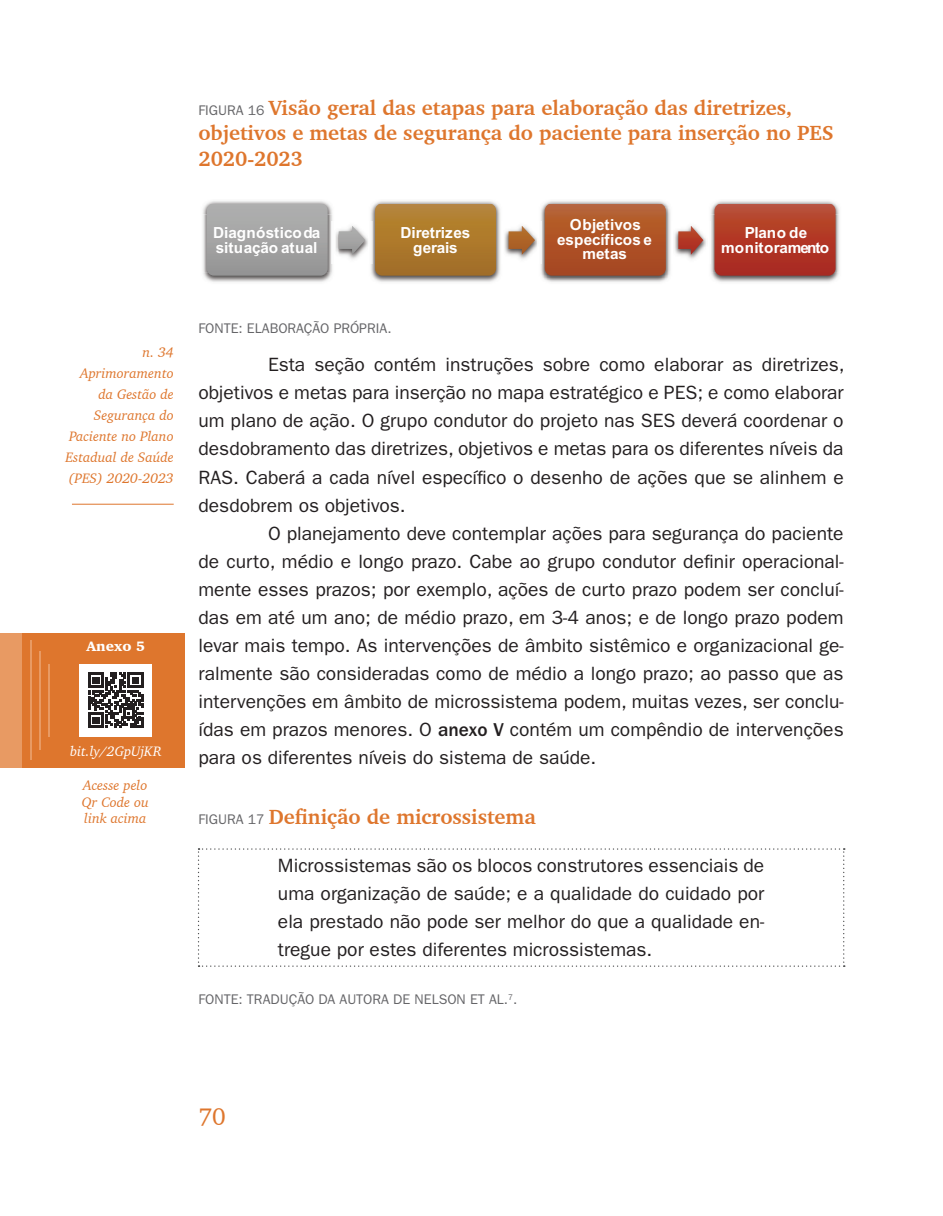
<style>
.page{position:relative;width:943px;height:1216px;background:#fff}
.page>*{position:absolute;margin:0;border:0;box-sizing:border-box;transform-origin:0 0}
.t1{font:24.5px "Charter BT";color:#de762d}
.t2{font:700 21px/25.2px "Charter BT";color:#de762d}
.t3{font:19.25px/28px "ITC Franklin Gothic Std";color:#231f20;text-align:justify}
.t4{font:700 15.22px/15.2px "Arial";letter-spacing:-.005em;color:#fff;text-align:center}
.t5{font:italic 14px/21px "Charter BT";color:#de762d;text-align:right}
.t6{font:14px "ITC Franklin Gothic Std";color:#656568}
.t7{font:italic 14px "Charter BT";color:#fff}
.t8{font:900 14px "Charter BT";color:#fff}
.s1{font-family:"ITC Franklin Gothic Std";font-weight:400;font-size:14px;color:#656568}
.s2{font-weight:500}
</style>
<div class="page">
<hr style="left:72px;top:504px;width:102px;height:1px;background:#de762d">
<img style="left:202px;top:201px;width:131px;height:81px">
<img style="left:202px;top:214px;width:131px;height:59px">
<svg style="left:207px;top:203px;width:121px;height:73px;background:#a3a2a2"></svg>
<img style="left:332px;top:221px;width:36px;height:42px">
<svg style="left:339px;top:225px;width:26px;height:30px"></svg>
<img style="left:370px;top:201px;width:131px;height:81px">
<svg style="left:375px;top:203px;width:121px;height:73px;background:#ac7a30"></svg>
<img style="left:504px;top:231px;width:33px;height:28px">
<svg style="left:508px;top:226px;width:27px;height:29px"></svg>
<img style="left:540px;top:201px;width:131px;height:81px">
<img style="left:542px;top:207px;width:128px;height:73px">
<svg style="left:545px;top:203px;width:120px;height:73px;background:#ae552b"></svg>
<img style="left:674px;top:231px;width:32px;height:28px">
<svg style="left:678px;top:226px;width:25px;height:29px"></svg>
<img style="left:710px;top:201px;width:130px;height:81px">
<img style="left:710px;top:214px;width:130px;height:59px">
<svg style="left:714px;top:203px;width:121px;height:73px;background:#b03c2b"></svg>
<svg style="left:198px;top:848px;width:646px;height:118px"></svg>
<div style="left:0;top:632px;width:184px;height:135px;background:#de762d"></div>
<div style="left:79px;top:663px;width:73px;height:73px;background:#fff"></div>
<svg style="left:88px;top:672px;width:55px;height:55px"></svg>
<hr style="left:30px;top:640px;width:2px;height:120px;background:#e89a63">
<div style="left:0;top:632px;width:22px;height:135px;background:#e89a63"></div>
<hr style="left:39px;top:651px;width:2px;height:98px;background:#e89a63">
<hr style="left:48px;top:663px;width:2px;height:73px;background:#e89a63">
<p class="t5" style="left:66px;top:341px;width:110px">n. 34<br>Aprimoramento da Gestão de<br>Segurança do<br>Paciente no Plano<br>Estadual de Saúde (PES) 2020-2023</p>
<p class="t8" style="left:86px;top:638px;width:60px">Anexo 5</p>
<p class="t7" style="left:70px;top:742px;width:93px">bit.ly/2GpUjKR</p>
<p class="t5" style="left:82px;top:776px;width:68px;line-height:16.8px;text-align:justify">Acesse pelo Qr Code ou link acima</p>
<p class="t2" style="left:198px;top:95px;width:636px"><span class="s1">FIGURA 16</span> Visão geral das etapas para elaboração das diretrizes, objetivos e metas de segurança do paciente para inserção no PES<br>2020-2023</p>
<p class="t4" style="left:213px;top:225px;width:109px;text-align:left">Diagnóstico da situação atual</p>
<p class="t4" style="left:400px;top:225px;width:71px">Diretrizes gerais</p>
<p class="t4" style="left:557px;top:217px;width:96px;line-height:14.5px">Objetivos específicos e metas</p>
<p class="t4" style="left:721px;top:225px;width:110px">Plano de monitoramento</p>
<p class="t6" style="left:198px;top:320px;width:194px">FONTE: ELABORAÇÃO PRÓPRIA.</p>
<p class="t3" style="left:198px;top:351px;width:647px;text-indent:69px">Esta seção contém instruções sobre como elaborar as diretrizes, objetivos e metas para inserção no mapa estratégico e PES; e como elaborar um plano de ação. O grupo condutor do projeto nas SES deverá coordenar o desdobramento das diretrizes, objetivos e metas para os diferentes níveis da RAS. Caberá a cada nível específico o desenho de ações que se alinhem e desdobrem os objetivos.</p>
<p class="t3" style="left:198px;top:519px;width:646px;text-indent:69px">O planejamento deve contemplar ações para segurança do paciente de curto, médio e longo prazo. Cabe ao grupo condutor definir operacional&shy;mente esses prazos; por exemplo, ações de curto prazo podem ser concluí&shy;das em até um ano; de médio prazo, em 3-4 anos; e de longo prazo podem levar mais tempo. As intervenções de âmbito sistêmico e organizacional ge&shy;ralmente são consideradas como de médio a longo prazo; ao passo que as intervenções em âmbito de microssistema podem, muitas vezes, ser conclu&shy;ídas em prazos menores. O <span class="s2">anexo V</span> contém um compêndio de intervenções para os diferentes níveis do sistema de saúde.</p>
<p class="t2" style="left:198px;top:803px;width:339px"><span class="s1">FIGURA 17</span> Definição de microssistema</p>
<p class="t3" style="left:278px;top:851px;width:488px">Microssistemas são os blocos construtores essenciais de uma organização de saúde; e a qualidade do cuidado por ela prestado não pode ser melhor do que a qualidade en&shy;tregue por estes diferentes microssistemas.</p>
<p class="t6" style="left:198px;top:991px;width:320px">FONTE: TRADUÇÃO DA AUTORA DE NELSON ET AL.<sup>7</sup>.</p>
<p class="t1" style="left:198px;top:1101px;width:29px">70</p>
</div>
